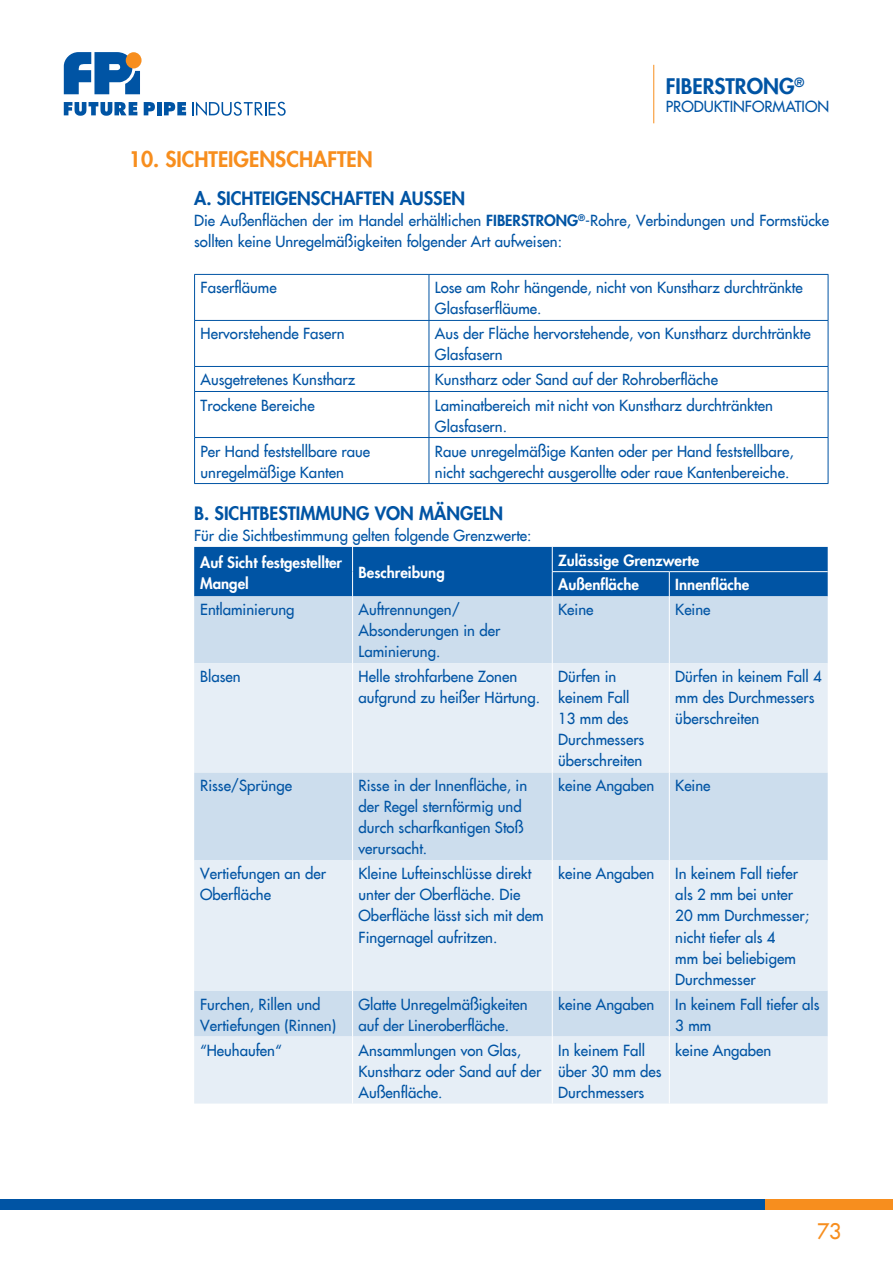
<style>
.page{position:relative;width:893px;height:1263px;background:#fff}
.page>*{position:absolute;margin:0;border:0;box-sizing:border-box;transform-origin:0 0}
.t1{font:800 21px "Futura LT";color:#f78e1e}
.t2{font:800 21px "Futura LT";color:#0054a4}
.t3{font:21px "Futura LT";color:#f78e1e}
.t4{font:800 18px "Futura LT";color:#0054a4}
.t5{font:15px/21px "Futura LT";color:#0054a4}
.t6{font:800 15px/21px "Futura LT";color:#fff}
.s1{font-weight:800}
</style>
<div class="page">
<svg style="left:192px;top:101px;width:94px;height:15px"></svg>
<svg style="left:64px;top:102px;width:73px;height:14px"></svg>
<svg style="left:144px;top:102px;width:11px;height:13px"></svg>
<div style="left:157px;top:102px;width:5px;height:13px;background:#0054a4"></div>
<svg style="left:164px;top:102px;width:22px;height:13px"></svg>
<svg style="left:64px;top:52px;width:76px;height:42px"></svg>
<div style="left:126px;top:52px;width:16px;height:16px;background:#f78e1e;border-radius:50%"></div>
<hr style="left:653px;top:65px;width:1px;height:58px;background:#f78e1e">
<div style="left:0;top:1199px;width:765px;height:11px;background:#0054a4"></div>
<div style="left:765px;top:1199px;width:128px;height:11px;background:#f78e1e"></div>
<hr style="left:194px;top:274px;width:235px;height:1px;background:#0054a4">
<hr style="left:194px;top:275px;width:1px;height:45px;background:#0054a4">
<hr style="left:429px;top:274px;width:399px;height:1px;background:#0054a4">
<hr style="left:429px;top:275px;width:1px;height:45px;background:#0054a4">
<hr style="left:828px;top:275px;width:1px;height:45px;background:#0054a4">
<hr style="left:194px;top:320px;width:235px;height:1px;background:#0054a4">
<hr style="left:194px;top:321px;width:1px;height:45px;background:#0054a4">
<hr style="left:429px;top:320px;width:399px;height:1px;background:#0054a4">
<hr style="left:429px;top:321px;width:1px;height:45px;background:#0054a4">
<hr style="left:828px;top:321px;width:1px;height:45px;background:#0054a4">
<hr style="left:194px;top:366px;width:235px;height:1px;background:#0054a4">
<svg style="left:194px;top:367px;width:1px;height:24px"></svg>
<hr style="left:429px;top:366px;width:399px;height:1px;background:#0054a4">
<svg style="left:429px;top:367px;width:1px;height:24px"></svg>
<svg style="left:828px;top:367px;width:1px;height:24px"></svg>
<hr style="left:194px;top:391px;width:235px;height:1px;background:#0054a4">
<hr style="left:194px;top:392px;width:1px;height:45px;background:#0054a4">
<hr style="left:429px;top:391px;width:399px;height:1px;background:#0054a4">
<hr style="left:429px;top:392px;width:1px;height:45px;background:#0054a4">
<hr style="left:828px;top:392px;width:1px;height:45px;background:#0054a4">
<hr style="left:194px;top:437px;width:235px;height:1px;background:#0054a4">
<hr style="left:194px;top:438px;width:1px;height:45px;background:#0054a4">
<hr style="left:429px;top:437px;width:399px;height:1px;background:#0054a4">
<hr style="left:429px;top:438px;width:1px;height:45px;background:#0054a4">
<hr style="left:828px;top:438px;width:1px;height:45px;background:#0054a4">
<hr style="left:194px;top:483px;width:235px;height:1px;background:#0054a4">
<hr style="left:429px;top:483px;width:399px;height:1px;background:#0054a4">
<div style="left:194px;top:596px;width:634px;height:67px;background:#ccdded"></div>
<svg style="left:194px;top:663px;width:634px;height:440px;background:#dee8f3"></svg>
<hr style="left:352px;top:596px;width:1px;height:67px;background:#fff">
<hr style="left:552px;top:596px;width:1px;height:67px;background:#fff">
<hr style="left:669px;top:596px;width:1px;height:67px;background:#fff">
<hr style="left:352px;top:663px;width:1px;height:109px;background:#fff">
<hr style="left:552px;top:663px;width:1px;height:109px;background:#fff">
<hr style="left:669px;top:663px;width:1px;height:109px;background:#fff">
<hr style="left:352px;top:772px;width:1px;height:88px;background:#fff">
<hr style="left:552px;top:772px;width:1px;height:88px;background:#fff">
<hr style="left:669px;top:772px;width:1px;height:88px;background:#fff">
<hr style="left:352px;top:860px;width:1px;height:130px;background:#fff">
<hr style="left:552px;top:860px;width:1px;height:130px;background:#fff">
<hr style="left:669px;top:860px;width:1px;height:130px;background:#fff">
<hr style="left:352px;top:990px;width:1px;height:46px;background:#fff">
<hr style="left:552px;top:990px;width:1px;height:46px;background:#fff">
<hr style="left:669px;top:990px;width:1px;height:46px;background:#fff">
<hr style="left:352px;top:1036px;width:1px;height:67px;background:#fff">
<hr style="left:552px;top:1036px;width:1px;height:67px;background:#fff">
<hr style="left:669px;top:1036px;width:1px;height:67px;background:#fff">
<div style="left:194px;top:547px;width:634px;height:49px;background:#0054a4"></div>
<h1 class="t2" style="left:666px;top:72px;width:140px">FIBERSTRONG<sup>®</sup></h1>
<p class="t5" style="left:666px;top:96px;width:165px">Produktinformation</p>
<h1 class="t1" style="left:129px;top:145px;width:245px">10. SICHTEIGENSCHAFTEN</h1>
<p class="t4" style="left:194px;top:186px;width:272px">A. SICHTEIGENSCHAFTEN AUSSEN</p>
<p class="t5" style="left:194px;top:210px;width:636px">Die Außenflächen der im Handel erhältlichen <span class="s1">FIBERSTRONG</span><sup>®</sup>-Rohre, Verbindungen und Formstücke sollten keine Unregelmäßigkeiten folgender Art aufweisen:</p>
<p class="t5" style="left:201px;top:277px;width:78px">Faserfläume</p>
<p class="t5" style="left:435px;top:277px;width:369px">Lose am Rohr hängende, nicht von Kunstharz durchtränkte<br>Glasfaserfläume.</p>
<p class="t5" style="left:201px;top:323px;width:146px">Hervorstehende Fasern</p>
<p class="t5" style="left:435px;top:323px;width:377px">Aus der Fläche hervorstehende, von Kunstharz durchtränkte<br>Glasfasern</p>
<p class="t5" style="left:201px;top:369px;width:156px">Ausgetretenes Kunstharz</p>
<p class="t5" style="left:435px;top:369px;width:285px">Kunstharz oder Sand auf der Rohroberfläche</p>
<p class="t5" style="left:201px;top:394px;width:116px">Trockene Bereiche</p>
<p class="t5" style="left:435px;top:394px;width:339px">Laminatbereich mit nicht von Kunstharz durchtränkten<br>Glasfasern.</p>
<p class="t5" style="left:201px;top:440px;width:171px">Per Hand feststellbare raue unregelmäßige Kanten</p>
<p class="t5" style="left:435px;top:440px;width:360px">Raue unregelmäßige Kanten oder per Hand feststellbare, nicht sachgerecht ausgerollte oder raue Kantenbereiche.</p>
<p class="t4" style="left:194px;top:501px;width:310px">B. SICHTBESTIMMUNG VON MÄNGELN</p>
<p class="t5" style="left:194px;top:525px;width:339px">Für die Sichtbestimmung gelten folgende Grenzwerte:</p>
<p class="t6" style="left:200px;top:551px;width:143px">Auf Sicht festgestellter<br>Mangel</p>
<p class="t6" style="left:359px;top:562px;width:88px">Beschreibung</p>
<p class="t6" style="left:558px;top:547px;width:142px;line-height:24.8px">Zulässige Grenzwerte<br>Außenfläche</p>
<p class="t6" style="left:675px;top:574px;width:76px">Innenfläche</p>
<p class="t5" style="left:200px;top:599px;width:96px">Entlaminierung</p>
<p class="t5" style="left:359px;top:599px;width:143px">Auftrennungen/<br>Absonderungen in der<br>Laminierung.</p>
<p class="t5" style="left:558px;top:599px;width:37px">Keine</p>
<p class="t5" style="left:675px;top:599px;width:37px">Keine</p>
<p class="t5" style="left:200px;top:666px;width:42px">Blasen</p>
<p class="t5" style="left:359px;top:666px;width:183px">Helle strohfarbene Zonen aufgrund zu heißer Härtung.</p>
<p class="t5" style="left:558px;top:666px;width:88px">Dürfen in keinem Fall<br>13 mm des<br>Durchmessers überschreiten</p>
<p class="t5" style="left:675px;top:666px;width:148px">Dürfen in keinem Fall 4 mm des Durchmessers überschreiten</p>
<p class="t5" style="left:200px;top:775px;width:93px">Risse/Sprünge</p>
<p class="t5" style="left:359px;top:775px;width:170px">Risse in der Innenfläche, in der Regel sternförmig und durch scharfkantigen Stoß verursacht.</p>
<p class="t5" style="left:558px;top:775px;width:98px">keine Angaben</p>
<p class="t5" style="left:675px;top:775px;width:37px">Keine</p>
<p class="t5" style="left:200px;top:863px;width:127px">Vertiefungen an der<br>Oberfläche</p>
<p class="t5" style="left:359px;top:863px;width:187px">Kleine Lufteinschlüsse direkt unter der Oberfläche. Die<br>Oberfläche lässt sich mit dem<br>Fingernagel aufritzen.</p>
<p class="t5" style="left:558px;top:863px;width:98px">keine Angaben</p>
<p class="t5" style="left:675px;top:863px;width:135px">In keinem Fall tiefer als 2 mm bei unter<br>20 mm Durchmesser; nicht tiefer als 4<br>mm bei beliebigem<br>Durchmesser</p>
<p class="t5" style="left:200px;top:993px;width:137px">Furchen, Rillen und<br>Vertiefungen (Rinnen)</p>
<p class="t5" style="left:359px;top:993px;width:171px">Glatte Unregelmäßigkeiten auf der Lineroberfläche.</p>
<p class="t5" style="left:558px;top:993px;width:98px">keine Angaben</p>
<p class="t5" style="left:675px;top:993px;width:146px">In keinem Fall tiefer als<br>3 mm</p>
<p class="t5" style="left:200px;top:1039px;width:83px">“Heuhaufen“</p>
<p class="t5" style="left:359px;top:1039px;width:184px">Ansammlungen von Glas,<br>Kunstharz oder Sand auf der<br>Außenfläche.</p>
<p class="t5" style="left:558px;top:1039px;width:105px">In keinem Fall über 30 mm des<br>Durchmessers</p>
<p class="t5" style="left:675px;top:1039px;width:98px">keine Angaben</p>
<h1 class="t3" style="left:817px;top:1217px;width:26px">73</h1>
</div>
